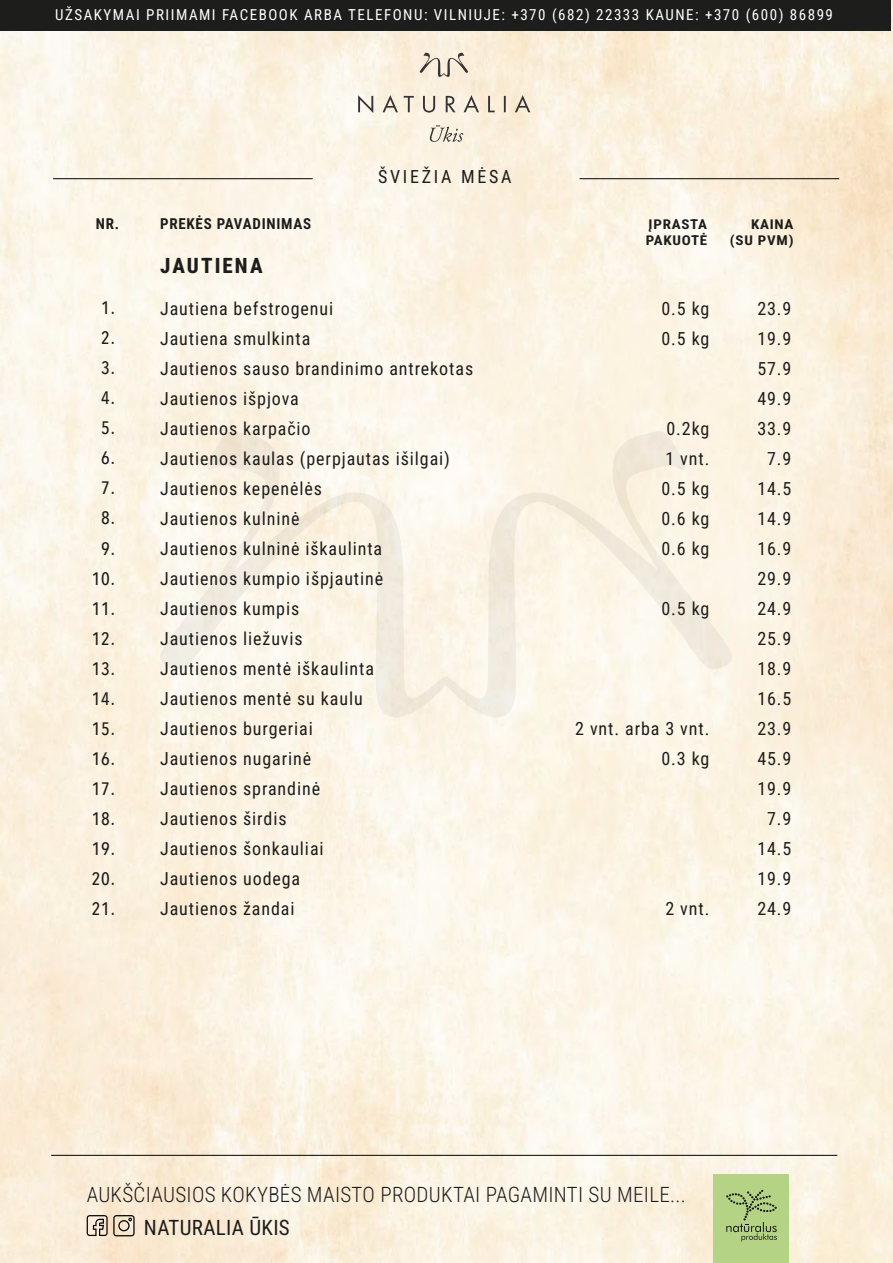
<style>
.page{position:relative;width:893px;height:1263px;background:#fff}
.page>*{position:absolute;margin:0;border:0;box-sizing:border-box;transform-origin:0 0}
.t1{font:300 21px "Roboto Condensed";letter-spacing:.015em;color:#1d1d1b}
.t2{font:21px "Roboto Condensed";letter-spacing:.015em;color:#1d1d1b}
.t3{font:800 21px "Roboto Condensed";letter-spacing:.1em;color:#1d1d1b}
.t4{font:18px/30px "Roboto Condensed";letter-spacing:.05em;color:#1d1d1b}
.t5{font:500 18px/30px "Avenir Next Condensed";letter-spacing:.05em;color:#1d1d1b;text-align:center}
.t6{font:18px "Roboto Condensed";letter-spacing:.15em;color:#1d1d1b}
.t7{font:15px "Roboto Condensed";letter-spacing:.1em;color:#fff}
.t8{font:700 15px "Roboto Condensed";letter-spacing:.05em;color:#1d1d1b}
.t9{font:700 13.35px/16px "Roboto Condensed";letter-spacing:.05em;color:#1d1d1b;text-align:right;scale:1.12 1}
</style>
<div class="page">
<svg style="left:160px;top:431px;width:572px;height:287px;background:#f9f3e5"></svg>
<hr style="left:53px;top:178px;width:260px;height:1px;background:#1d1d1b">
<hr style="left:579px;top:178px;width:260px;height:1px;background:#1d1d1b">
<hr style="left:51px;top:1155px;width:786px;height:1px;background:#1d1d1b">
<div style="left:713px;top:1174px;width:76px;height:89px;background:#b5d385"></div>
<svg style="left:726px;top:1190px;width:51px;height:52px"></svg>
<svg style="left:87px;top:1215px;width:48px;height:21px"></svg>
<svg style="left:419px;top:53px;width:49px;height:24px"></svg>
<svg style="left:358px;top:95px;width:172px;height:18px;background:#d6cdbe"></svg>
<svg style="left:429px;top:125px;width:34px;height:17px"></svg>
<div style="left:0;top:0;width:891px;height:31px;background:#1d1d1b"></div>
<p class="t7" style="left:55px;top:4px;width:779px">UŽSAKYMAI PRIIMAMI FACEBOOK ARBA TELEFONU: VILNIUJE: +370 (682) 22333 KAUNE: +370 (600) 86899</p>
<p class="t6" style="left:378px;top:164px;width:135px">ŠVIEŽIA MĖSA</p>
<p class="t8" style="left:96px;top:213px;width:25px">NR.</p>
<p class="t8" style="left:160px;top:213px;width:153px">PREKĖS PAVADINIMAS</p>
<p class="t9" style="left:730px;top:215px;width:58px">KAINA (SU PVM)</p>
<p class="t9" style="left:645px;top:215px;width:56px;text-align:left">ĮPRASTA<br>PAKUOTĖ</p>
<p class="t3" style="left:160px;top:250px;width:104px">JAUTIENA</p>
<p class="t5" style="left:92px;top:293px;width:25px">1.<br>2.<br>3.<br>4.<br>5.<br>6.<br>7.<br>8.<br>9.<br>10.<br>11.<br>12.<br>13.<br>14.<br>15.<br>16.<br>17.<br>18.<br>19.<br>20.<br>21.</p>
<p class="t4" style="left:160px;top:292px;width:314px">Jautiena befstrogenui<br>Jautiena smulkinta<br>Jautienos sauso brandinimo antrekotas<br>Jautienos išpjova<br>Jautienos karpačio<br>Jautienos kaulas (perpjautas išilgai)<br>Jautienos kepenėlės<br>Jautienos kulninė<br>Jautienos kulninė iškaulinta<br>Jautienos kumpio išpjautinė<br>Jautienos kumpis<br>Jautienos liežuvis<br>Jautienos mentė iškaulinta<br>Jautienos mentė su kaulu<br>Jautienos burgeriai<br>Jautienos nugarinė<br>Jautienos sprandinė<br>Jautienos širdis<br>Jautienos šonkauliai<br>Jautienos uodega<br>Jautienos žandai</p>
<p class="t4" style="left:757px;top:293px;width:36px;text-align:center">23.9<br>19.9<br>57.9<br>49.9<br>33.9<br>7.9<br>14.5<br>14.9<br>16.9<br>29.9<br>24.9<br>25.9<br>18.9<br>16.5<br>23.9<br>45.9<br>19.9<br>7.9<br>14.5<br>19.9<br>24.9</p>
<p class="t4" style="left:661px;top:293px;width:49px">0.5 kg<br>0.5 kg</p>
<p class="t4" style="left:661px;top:413px;width:49px;text-align:justify">0.2kg 1 vnt.<br>0.5 kg 0.6 kg 0.6 kg</p>
<p class="t4" style="left:661px;top:593px;width:49px">0.5 kg</p>
<p class="t4" style="left:575px;top:713px;width:136px;text-align:right">2 vnt. arba 3 vnt.<br>0.3 kg</p>
<p class="t4" style="left:665px;top:893px;width:46px">2 vnt.</p>
<p class="t1" style="left:87px;top:1179px;width:600px">AUKŠČIAUSIOS KOKYBĖS MAISTO PRODUKTAI PAGAMINTI SU MEILE...</p>
<p class="t2" style="left:144px;top:1212px;width:147px">NATURALIA ŪKIS</p>
</div>
